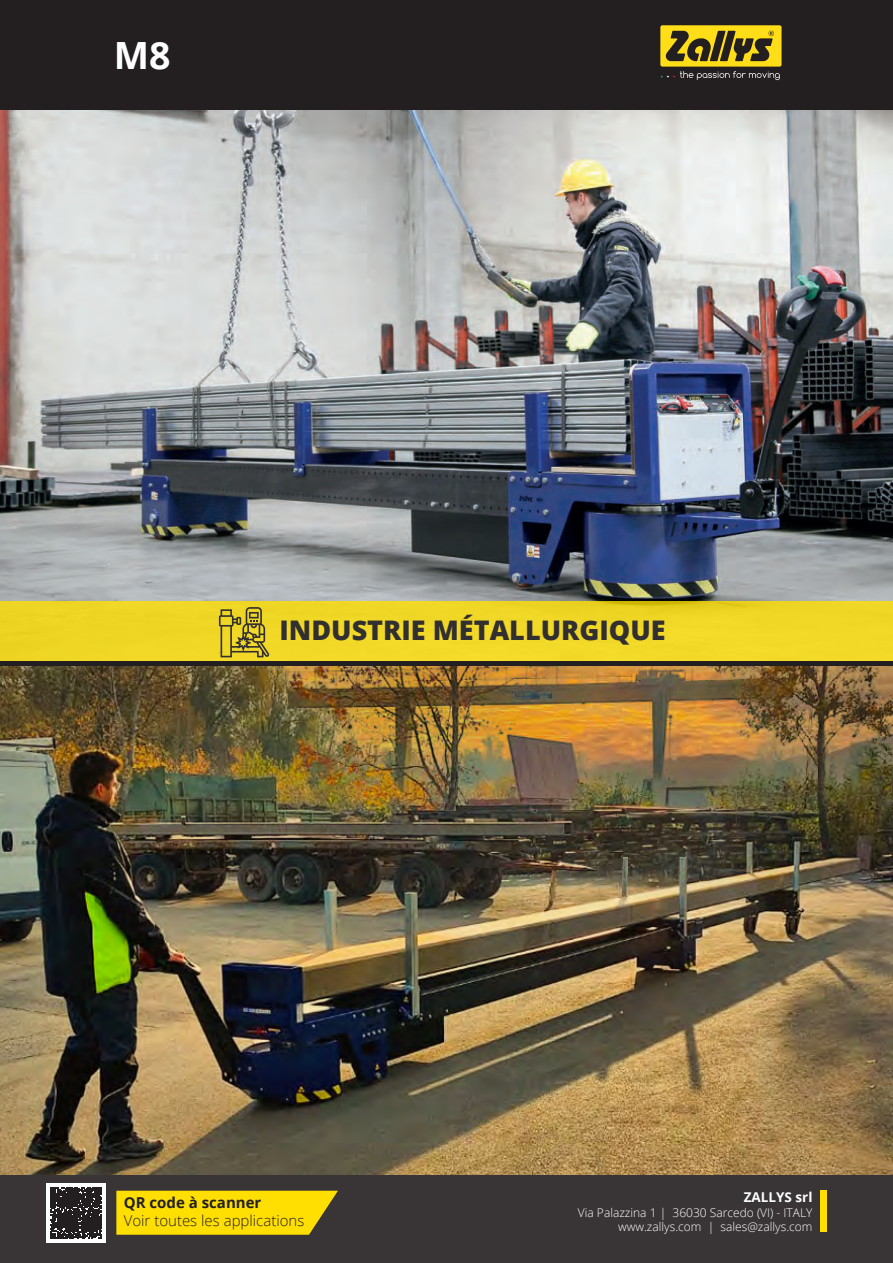
<style>
.page{position:relative;width:893px;height:1263px;background:#fff}
.page>*{position:absolute;margin:0;border:0;box-sizing:border-box;transform-origin:0 0}
.t1{font:700 37.5px "Open Sans";color:#fff}
.t2{font:800 27px "Open Sans";color:#312f30}
.t3{font:300 15px "Open Sans";color:#231f20}
.t4{font:700 15px "Open Sans";color:#231f20}
.t5{font:700 13.5px "Open Sans";color:#fff}
.t6{font:300 12px "Open Sans";color:#fff}
</style>
<div class="page">
<div style="left:0;top:1175px;width:893px;height:88px;background:#393536"></div>
<div style="left:1px;top:1px;width:891px;height:108px;background:#231f20"></div>
<div style="left:0;top:0;width:893px;height:110px;border:2px solid #231f20"></div>
<div style="left:820px;top:1189px;width:6px;height:42px;background:#ffdf01"></div>
<svg style="left:660px;top:71px;width:120px;height:9px"></svg>
<div style="left:660px;top:25px;width:121px;height:42px;background:#ffdd17;border-radius:2px"></div>
<svg style="left:666px;top:31px;width:108px;height:30px"></svg>
<img style="left:0;top:110px;width:893px;height:491px">
<img style="left:0;top:666px;width:893px;height:509px">
<div style="left:0;top:601px;width:893px;height:60px;background:#f1d827"></div>
<div style="left:0;top:661px;width:893px;height:5px;background:#231f20"></div>
<div style="left:47px;top:1183px;width:59px;height:59px;background:#fff"></div>
<svg style="left:116px;top:1191px;width:222px;height:44px;background:#f0d204"></svg>
<svg style="left:219px;top:607px;width:50px;height:50px"></svg>
<svg style="left:51px;top:1187px;width:51px;height:51px;background:#343031"></svg>
<p class="t1" style="left:114px;top:29px;width:58px">M8</p>
<p class="t2" style="left:280px;top:609px;width:388px">INDUSTRIE MÉTALLURGIQUE</p>
<p class="t4" style="left:124px;top:1192px;width:139px">QR code à scanner</p>
<p class="t3" style="left:124px;top:1210px;width:182px">Voir toutes les applications</p>
<p class="t5" style="left:744px;top:1188px;width:70px">ZALLYS srl</p>
<p class="t6" style="left:578px;top:1204px;width:236px">Via Palazzina 1 | 36030 Sarcedo (VI) - ITALY</p>
<p class="t6" style="left:618px;top:1218px;width:196px">www.zallys.com | sales@zallys.com</p>
</div>
